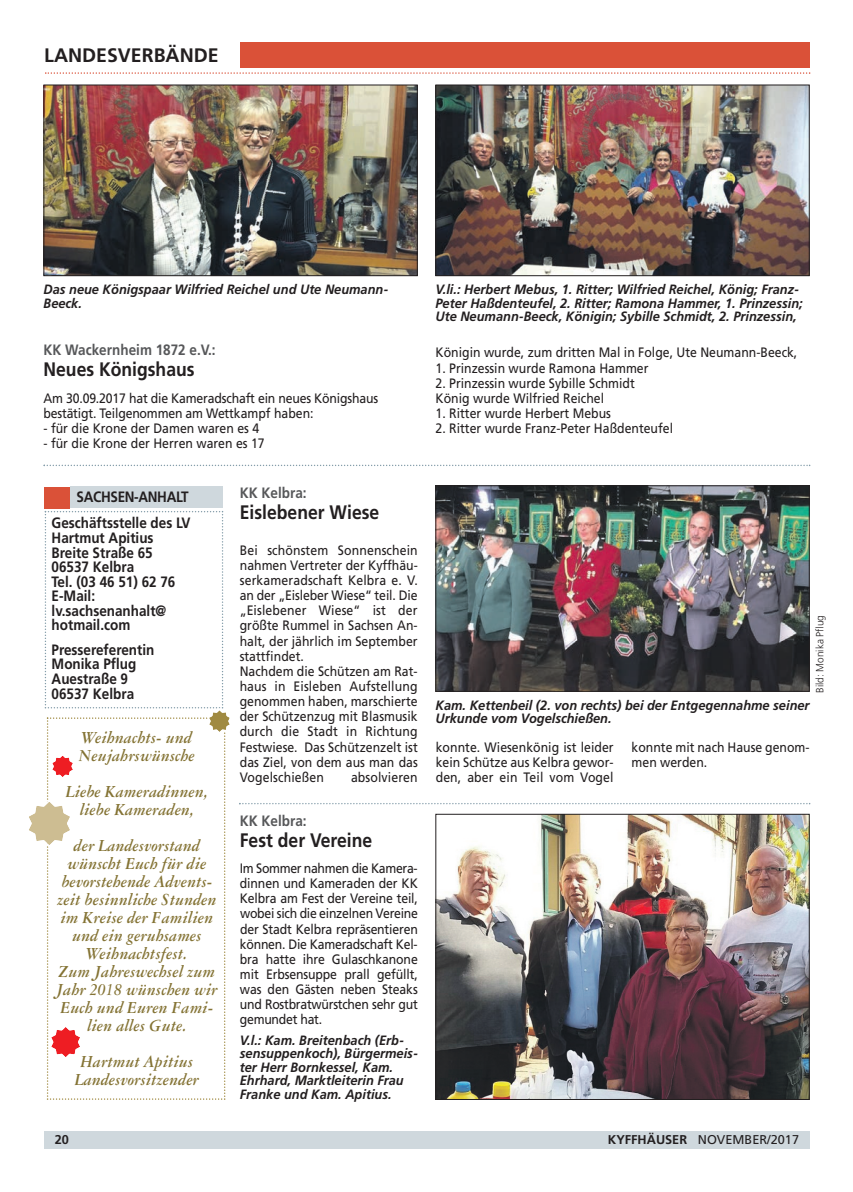
<style>
.page{position:relative;width:853px;height:1192px;background:#fff}
.page>*{position:absolute;margin:0;border:0;box-sizing:border-box;transform-origin:0 0}
.t1{font:700 19.5px "Frutiger LT Std";color:#231f20;scale:.9 1}
.t2{font:700 19.5px "Frutiger LT Std";color:#231f20}
.t3{font:italic 700 18px/18px "Garamond 3 LT Std";color:#847334;text-align:center;scale:.9 1}
.t4{font:700 15px/14.5px "Frutiger LT Std";color:#231f20;scale:.9 1}
.t5{font:700 15px "Frutiger LT Std";color:#57585a;scale:.9 1}
.t6{font:700 15px "Frutiger LT Std";letter-spacing:-.025em;color:#231f20;scale:.9 1}
.t7{font:13.65px/15.1px "Frutiger LT Std";color:#231f20;scale:.9 1}
.t8{font:italic 700 13.5px/13.5px "Frutiger LT Std";color:#231f20;scale:.95 1}
.t9{font:12.75px "Frutiger LT Std";color:#231f20}
.t10{font:700 12.75px "Frutiger LT Std";color:#231f20}
.t11{font:300 10.5px "Frutiger LT Std";color:#231f20;scale:.95 1}
.s1{font-weight:700}
</style>
<div class="page">
<div style="left:44px;top:1131px;width:766px;height:17px;background:#cfd8dd"></div>
<div style="left:240px;top:42px;width:570px;height:26px;background:#da5138"></div>
<svg style="left:45px;top:72px;width:765px;height:2px"></svg>
<svg style="left:44px;top:464px;width:766px;height:2px"></svg>
<img style="left:437px;top:487px;width:371px;height:202px">
<div style="left:435px;top:485px;width:375px;height:206px;border:1px solid #231f20"></div>
<img style="left:437px;top:815px;width:371px;height:282px">
<div style="left:435px;top:813px;width:375px;height:286px;border:1px solid #231f20"></div>
<div style="left:44px;top:487px;width:26px;height:21px;background:#da5138"></div>
<div style="left:70px;top:487px;width:153px;height:21px;background:#cfd8dd"></div>
<img style="left:46px;top:87px;width:370px;height:187px">
<div style="left:44px;top:85px;width:374px;height:191px;border:1px solid #231f20"></div>
<img style="left:437px;top:87px;width:371px;height:187px">
<div style="left:435px;top:85px;width:375px;height:191px;border:1px solid #231f20"></div>
<svg style="left:239px;top:803px;width:571px;height:1px"></svg>
<svg style="left:29px;top:511px;width:201px;height:588px"></svg>
<h1 class="t2" style="left:44px;top:47px;width:176px">LANDESVERBÄNDE</h1>
<p class="t8" style="left:44px;top:284px;width:365px">Das neue Königspaar Wilfried Reichel und Ute Neumann-<br>Beeck.</p>
<p class="t8" style="left:435px;top:284px;width:388px">V.li.: Herbert Mebus, 1. Ritter; Wilfried Reichel, König; Franz-<br>Peter Haßdenteufel, 2. Ritter; Ramona Hammer, 1. Prinzessin;<br>Ute Neumann-Beeck, Königin; Sybille Schmidt, 2. Prinzessin,</p>
<p class="t5" style="left:44px;top:344px;width:193px">KK Wackernheim 1872 e.V.:</p>
<h1 class="t1" style="left:44px;top:361px;width:169px">Neues Königshaus</h1>
<p class="t7" style="left:44px;top:391px;width:373px">Am 30.09.2017 hat die Kameradschaft ein neues Königshaus bestätigt. Teilgenommen am Wettkampf haben:</p>
<p class="t7" style="left:44px;top:422px;width:241px">- für die Krone der Damen waren es 4</p>
<p class="t7" style="left:44px;top:437px;width:247px">- für die Krone der Herren waren es 17</p>
<p class="t7" style="left:436px;top:346px;width:403px">Königin wurde, zum dritten Mal in Folge, Ute Neumann-Beeck,</p>
<p class="t7" style="left:436px;top:361px;width:238px">1. Prinzessin wurde Ramona Hammer</p>
<p class="t7" style="left:436px;top:376px;width:223px">2. Prinzessin wurde Sybille Schmidt<br>König wurde Wilfried Reichel</p>
<p class="t7" style="left:436px;top:407px;width:196px">1. Ritter wurde Herbert Mebus</p>
<p class="t7" style="left:436px;top:422px;width:265px">2. Ritter wurde Franz-Peter Haßdenteufel</p>
<p class="t6" style="left:77px;top:491px;width:126px">SACHSEN-ANHALT</p>
<p class="t4" style="left:52px;top:517px;width:156px">Geschäftsstelle des LV<br>Hartmut Apitius<br>Breite Straße 65<br>06537 Kelbra<br>Tel. (03 46 51) 62 76<br>E-Mail: lv.sachsenanhalt@ hotmail.com</p>
<p class="t4" style="left:52px;top:643px;width:116px">Pressereferentin<br>Monika Pflug<br>Auestraße 9<br>06537 Kelbra</p>
<h2 class="t3" style="left:79px;top:730px;width:131px;text-align:left">Weihnachts- und<br>Neujahrswünsche</h2>
<h2 class="t3" style="left:66px;top:784px;width:160px">Liebe Kameradinnen, liebe Kameraden,</h2>
<h2 class="t3" style="left:56px;top:838px;width:181px">der Landesvorstand wünscht Euch für die bevorstehende Advents&shy;zeit besinnliche Stunden im Kreise der Familien und ein geruhsames<br>Weihnachtsfest.<br>Zum Jahreswechsel zum<br>Jahr 2018 wünschen wir<br>Euch und Euren Fami&shy;lien alles Gute.</h2>
<h2 class="t3" style="left:75px;top:1054px;width:140px">Hartmut Apitius<br>Landesvorsitzender</h2>
<p class="t10" style="left:55px;top:1134px;width:16px">20</p>
<p class="t5" style="left:240px;top:487px;width:76px">KK Kelbra:</p>
<h1 class="t1" style="left:240px;top:504px;width:156px">Eislebener Wiese</h1>
<p class="t7" style="left:240px;top:543px;width:199px">Bei schönstem Sonnenschein nahmen Vertreter der Kyffhäu&shy;serkameradschaft Kelbra e. V. an der „Eisleber Wiese“ teil. Die „Eislebener Wiese“ ist der größte Rummel in Sachsen An&shy;halt, der jährlich im September stattfindet.<br>Nachdem die Schützen am Rat&shy;haus in Eisleben Aufstellung genommen haben, marschierte der Schützenzug mit Blasmusik durch die Stadt in Richtung<br>Festwiese. Das Schützenzelt ist das Ziel, von dem aus man das<br>Vogelschießen</p>
<p class="t7" style="left:351px;top:770px;width:76px">absolvieren</p>
<p class="t5" style="left:240px;top:814px;width:76px">KK Kelbra:</p>
<h1 class="t1" style="left:240px;top:832px;width:149px">Fest der Vereine</h1>
<p class="t7" style="left:240px;top:861px;width:199px;text-align:justify">Im Sommer nahmen die Kamera&shy;dinnen und Kameraden der KK Kelbra am Fest der Vereine teil, wobei sich die einzelnen Vereine der Stadt Kelbra repräsentieren können. Die Kameradschaft Kel&shy;bra hatte ihre Gulaschkanone mit Erbsensuppe prall gefüllt, was den Gästen neben Steaks und Rostbratwürstchen sehr gut gemundet hat.</p>
<p class="t8" style="left:240px;top:1034px;width:189px">V.l.: Kam. Breitenbach (Erb&shy;sensuppenkoch), Bürgermeis&shy;ter Herr Bornkessel, Kam.<br>Ehrhard, Marktleiterin Frau<br>Franke und Kam. Apitius.</p>
<p class="t11" style="left:816px;top:692px;width:83px;rotate:-90deg">Bild: Monika Pflug</p>
<p class="t8" style="left:435px;top:699px;width:395px">Kam. Kettenbeil (2. von rechts) bei der Entgegennahme seiner<br>Urkunde vom Vogelschießen.</p>
<p class="t7" style="left:436px;top:740px;width:199px;text-align:justify">konnte. Wiesenkönig ist leider kein Schütze aus Kelbra gewor&shy;den, aber ein Teil vom Vogel</p>
<p class="t7" style="left:632px;top:740px;width:199px">konnte mit nach Hause genom&shy;men werden.</p>
<p class="t9" style="left:608px;top:1134px;width:193px"><span class="s1">KYFFHÄUSER</span> NOVEMBER/2017</p>
</div>
